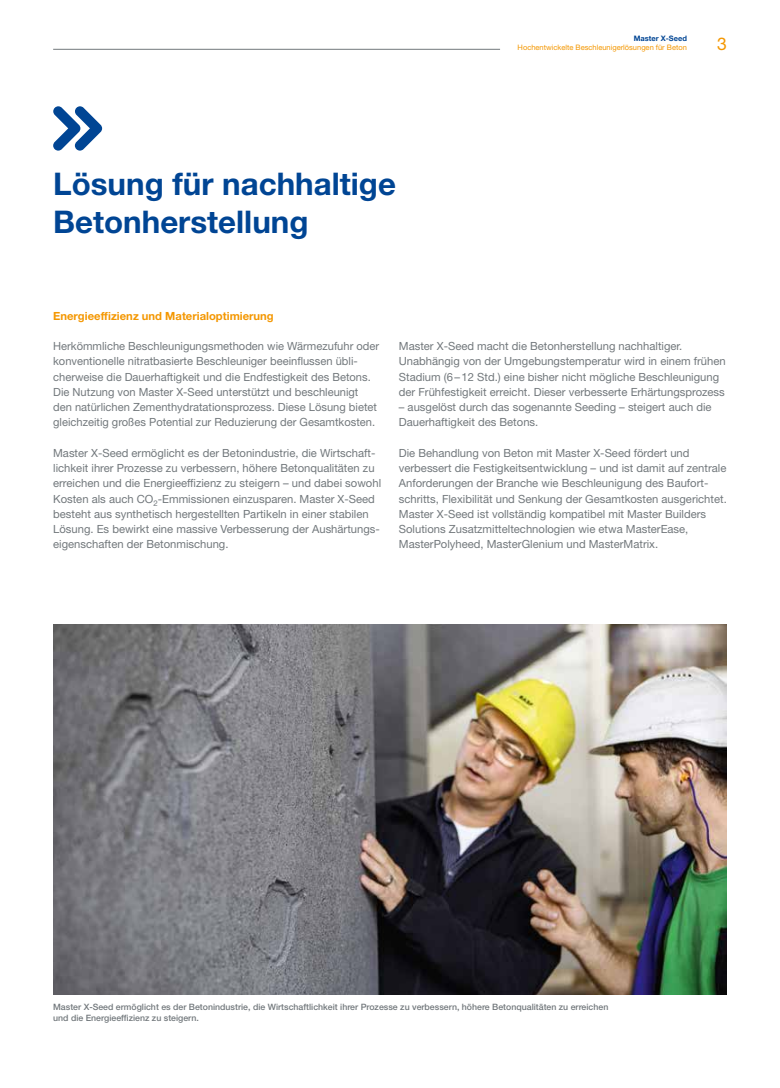
<style>
.page{position:relative;width:780px;height:1088px;background:#fff}
.page>*{position:absolute;margin:0;border:0;box-sizing:border-box;transform-origin:0 0}
.t1{font:700 31.25px/37.5px "Helvetica Neue LT Std";color:#004594}
.t2{font:17.5px "Helvetica Neue LT Std";color:#f49700}
.t3{font:11.25px/15.2px "Helvetica Neue LT Std";color:#72787c}
.t4{font:700 11.25px "Helvetica Neue LT Std";color:#f49700}
.t5{font:500 8.75px/10.5px "Helvetica Neue LT Std";color:#72787c}
.t6{font:7.5px "Helvetica Neue LT Std";color:#f49700}
.t7{font:700 7.5px "Helvetica Neue LT Std";color:#004594}
</style>
<div class="page">
<hr style="left:53px;top:49px;width:447px;height:1px;background:#72787c">
<img style="left:53px;top:624px;width:673px;height:371px">
<svg style="left:53px;top:106px;width:49px;height:45px"></svg>
<h1 class="t1" style="left:53px;top:164px;width:344px">Lösung für nachhaltige<br>Betonherstellung</h1>
<p class="t7" style="left:633px;top:34px;width:55px">Master X-Seed</p>
<p class="t6" style="left:517px;top:42px;width:171px">Hochentwickelte Beschleunigerlösungen für Beton</p>
<h2 class="t2" style="left:717px;top:33px;width:11px">3</h2>
<p class="t4" style="left:53px;top:309px;width:222px">Energieeffizienz und Materialoptimierung</p>
<p class="t3" style="left:53px;top:338px;width:327px">Herkömmliche Beschleunigungsmethoden wie Wärmezufuhr oder konventionelle nitratbasierte Beschleuniger beeinflussen übli&shy;cherweise die Dauerhaftigkeit und die Endfestigkeit des Betons.<br>Die Nutzung von Master X-Seed unterstützt und beschleunigt den natürlichen Zementhydratationsprozess. Diese Lösung bietet gleichzeitig großes Potential zur Reduzierung der Gesamtkosten.</p>
<p class="t3" style="left:53px;top:445px;width:329px">Master X-Seed ermöglicht es der Betonindustrie, die Wirtschaft&shy;lichkeit ihrer Prozesse zu verbessern, höhere Betonqualitäten zu erreichen und die Energieeffizienz zu steigern – und dabei sowohl Kosten als auch CO<sub>2</sub>-Emmissionen einzusparen. Master X-Seed besteht aus synthetisch hergestellten Partikeln in einer stabilen Lösung. Es bewirkt eine massive Verbesserung der Aushärtungs&shy;eigenschaften der Betonmischung.</p>
<p class="t3" style="left:399px;top:338px;width:328px">Master X-Seed macht die Betonherstellung nachhaltiger.<br>Unabhängig von der Umgebungstemperatur wird in einem frühen Stadium (6–12 Std.) eine bisher nicht mögliche Beschleunigung der Frühfestigkeit erreicht. Dieser verbesserte Erhärtungsprozess</p>
<p class="t3" style="left:399px;top:399px;width:314px">– ausgelöst durch das sogenannte Seeding – steigert auch die<br>Dauerhaftigkeit des Betons.</p>
<p class="t3" style="left:399px;top:445px;width:329px">Die Behandlung von Beton mit Master X-Seed fördert und verbessert die Festigkeitsentwicklung – und ist damit auf zentrale Anforderungen der Branche wie Beschleunigung des Baufort&shy;schritts, Flexibilität und Senkung der Gesamtkosten ausgerichtet.<br>Master X-Seed ist vollständig kompatibel mit Master Builders Solutions Zusatzmitteltechnologien wie etwa MasterEase, MasterPolyheed, MasterGlenium und MasterMatrix.</p>
<p class="t5" style="left:53px;top:1002px;width:556px">Master X-Seed ermöglicht es der Betonindustrie, die Wirtschaftlichkeit ihrer Prozesse zu verbessern, höhere Betonqualitäten zu erreichen und die Energieeffizienz zu steigern.</p>
</div>
